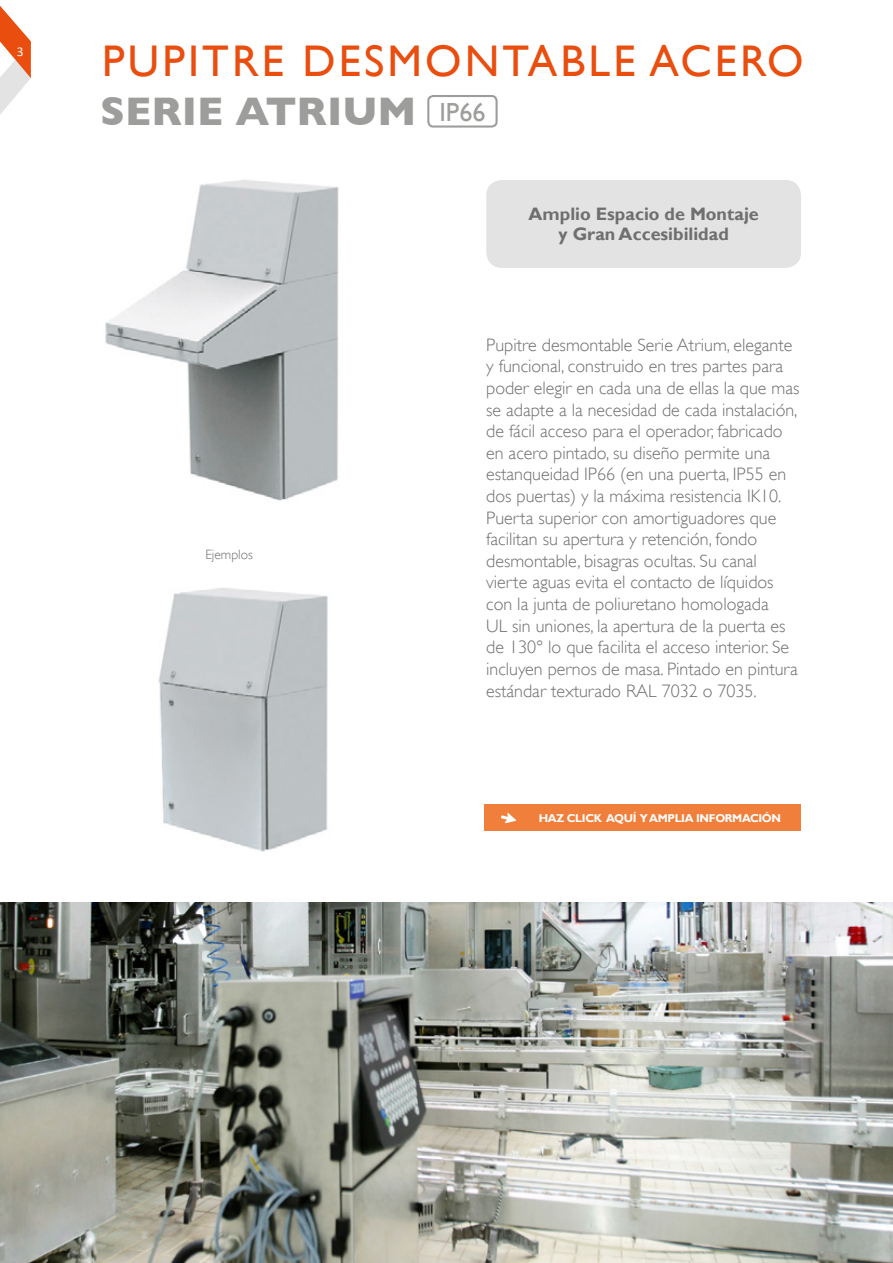
<style>
.page{position:relative;width:893px;height:1263px;background:#fff}
.page>*{position:absolute;margin:0;border:0;box-sizing:border-box;transform-origin:0 0}
.t1{font:44.25px "Gill Sans";letter-spacing:.07em;color:#e94e0f}
.t2{font:700 40.65px "Gill Sans";color:#9d9d9c}
.t3{font:300 18px/21.6px "Gill Sans";color:#706f6f}
.t4{font:700 18px/19.8px "Gill Sans";color:#706f6f;text-align:center}
.t5{font:300 13.5px "Gill Sans";color:#706f6f}
.t6{font:13.5px "Calibri";color:#fff}
.t7{font:700 11.4px "Gill Sans";letter-spacing:-.03em;color:#fff}
.s1{font-weight:400;font-size:26.1px}
</style>
<div class="page">
<svg style="left:0;top:6px;width:31px;height:109px"></svg>
<img style="left:105px;top:180px;width:234px;height:321px">
<img style="left:158px;top:588px;width:170px;height:264px">
<div style="left:427px;top:95px;width:71px;height:33px;border:2px solid #9d9d9c;border-radius:5px"></div>
<div style="left:486px;top:180px;width:315px;height:88px;background:#e3e3e3;border-radius:16px"></div>
<div style="left:484px;top:804px;width:317px;height:26px;background:#f07f3c"></div>
<svg style="left:501px;top:813px;width:15px;height:10px"></svg>
<img style="left:0;top:902px;width:893px;height:361px">
<p class="t6" style="left:17px;top:43px;width:8px">3</p>
<h1 class="t1" style="left:102px;top:35px;width:703px">PUPITRE DESMONTABLE ACERO</h1>
<h2 class="t2" style="left:100px;top:88px;width:387px">SERIE ATRIUM <span class="s1">IP66</span></h2>
<p class="t4" style="left:529px;top:205px;width:232px">Amplio Espacio de Montaje y Gran Accesibilidad</p>
<p class="t5" style="left:205px;top:546px;width:49px">Ejemplos</p>
<p class="t3" style="left:486px;top:334px;width:315px">Pupitre desmontable Serie Atrium, elegante y funcional, construido en tres partes para poder elegir en cada una de ellas la que mas se adapte a la necesidad de cada instalación, de fácil acceso para el operador, fabricado en acero pintado, su diseño permite una estanqueidad IP66 (en una puerta, IP55 en dos puertas) y la máxima resistencia IK10.<br>Puerta superior con amortiguadores que facilitan su apertura y retención, fondo desmontable, bisagras ocultas. Su canal vierte aguas evita el contacto de líquidos con la junta de poliuretano homologada<br>UL sin uniones, la apertura de la puerta es de 130° lo que facilita el acceso interior. Se incluyen pernos de masa. Pintado en pintura estándar texturado RAL 7032 o 7035.</p>
<p class="t7" style="left:539px;top:811px;width:244px">HAZ CLICK AQUÍ Y AMPLIA INFORMACIÓN</p>
</div>
